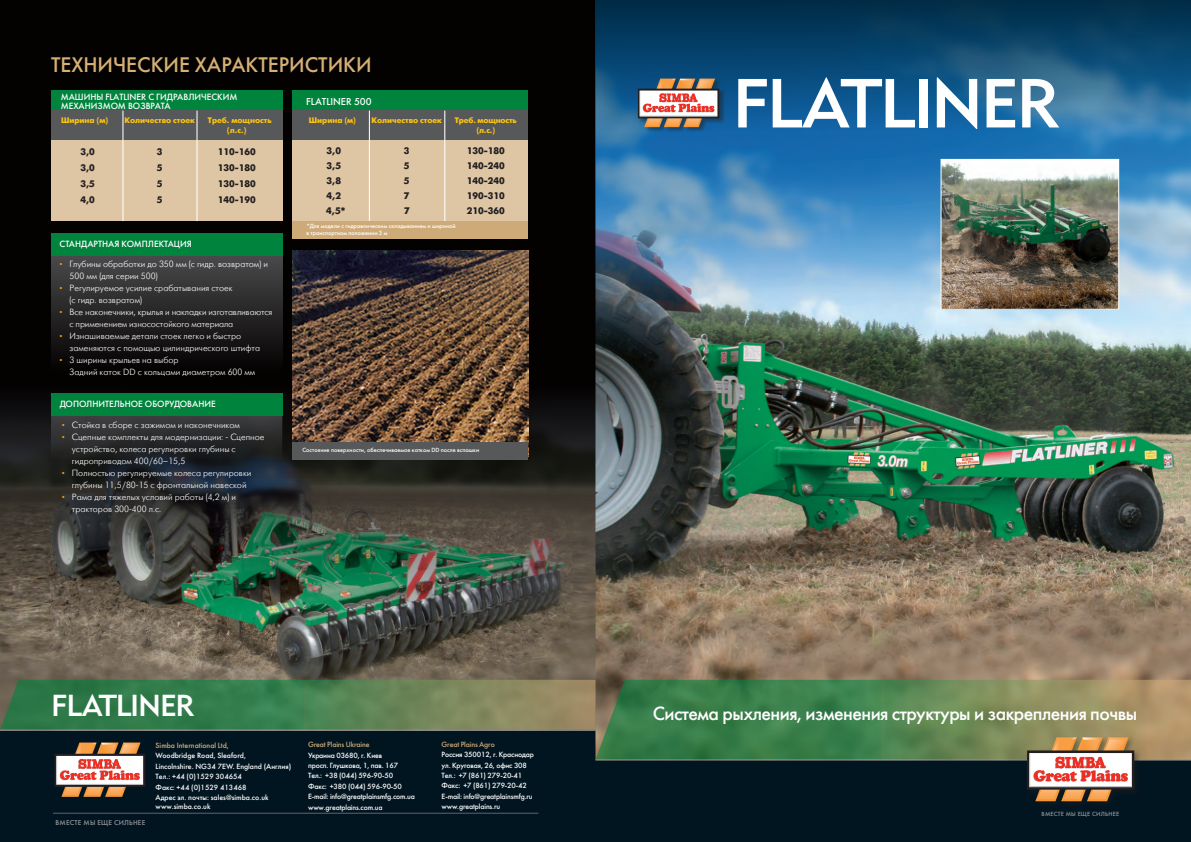
<style>
.page{position:relative;width:1191px;height:842px;background:#fff}
.page>*{position:absolute;margin:0;border:0;box-sizing:border-box;transform-origin:0 0}
.t1{font:68.5px "Geometric 415 BT Medium A";letter-spacing:-.04em;color:#fff}
.t2{font:30px "Geometric 415 BT Medium A";letter-spacing:-.04em;color:#fff}
.t3{font:21px "Futura Futuris";color:#d5b075}
.t4{font:19px "Futura Futuris";letter-spacing:-.03em;color:#fff}
.t5{font:10px "Futura Futuris";color:#fff}
.t6{font:700 9.5px "Futura Futuris";color:#231f20}
.t7{font:300 9px/12px "Futura Futuris";color:#fff}
.t8{font:9px/9px "Futura Futuris";color:#fff}
.t9{font:700 8px "Futura Futuris";color:#fdc612}
.t10{font:700 8px "Futura Futuris";letter-spacing:-.02em;color:#fdc612}
.t11{font:7.5px "Futura Futuris";letter-spacing:-.02em;color:#fff}
.t12{font:7.5px "Futura Futuris";color:#fff}
.t13{font:7.5px "Futura Futuris";letter-spacing:-.02em;color:#ceaa78}
.t14{font:7.5px "Futura Futuris";color:#d5b075}
.t15{font:7px "Futura Futuris";letter-spacing:.03em;color:#939598}
.t16{font:6px/7.2px "Futura Futuris";color:#fff}
.t17{font:6px "Futura Futuris";letter-spacing:.035em;color:#939598}
.s1{color:#f29800}
</style>
<div class="page">
<div style="left:0;top:729px;width:1191px;height:113px;background:#011521"></div>
<div style="left:0;top:0;width:603px;height:729px;background:#040101"></div>
<img style="left:0;top:195px;width:595px;height:485px">
<img style="left:595px;top:293px;width:596px;height:387px">
<svg style="left:595px;top:131px;width:596px;height:162px;background:#5391c1"></svg>
<svg style="left:595px;top:680px;width:596px;height:79px;background:#608554"></svg>
<hr style="left:595px;top:759px;width:596px;height:1px;background:#939598">
<svg style="left:595px;top:0;width:596px;height:131px;background:#104e78"></svg>
<svg style="left:51px;top:255px;width:231px;height:116px"></svg>
<div style="left:51px;top:233px;width:231px;height:22px;background:#00843d"></div>
<svg style="left:51px;top:415px;width:231px;height:45px;background:#292d2d"></svg>
<div style="left:51px;top:393px;width:231px;height:22px;background:#00843d"></div>
<img style="left:942px;top:161px;width:175px;height:147px">
<div style="left:940px;top:159px;width:179px;height:151px;border:1px solid #fff"></div>
<img style="left:293px;top:250px;width:235px;height:192px">
<div style="left:51px;top:92px;width:231px;height:129px;background:#dec5a4"></div>
<div style="left:51px;top:91px;width:231px;height:31px;background:#00843d"></div>
<div style="left:51px;top:111px;width:231px;height:29px;background:#57585a"></div>
<hr style="left:122px;top:111px;width:1px;height:110px;background:#fff">
<hr style="left:196px;top:111px;width:1px;height:110px;background:#fff">
<div style="left:293px;top:92px;width:235px;height:130px;background:#dec5a4"></div>
<div style="left:293px;top:90px;width:235px;height:32px;background:#00843d"></div>
<div style="left:293px;top:111px;width:235px;height:29px;background:#57585a"></div>
<hr style="left:369px;top:111px;width:1px;height:111px;background:#fff">
<hr style="left:444px;top:111px;width:1px;height:111px;background:#fff">
<div style="left:293px;top:442px;width:235px;height:18px;background:#57585a"></div>
<div style="left:293px;top:221px;width:235px;height:18px;background:#ceaa78"></div>
<div style="left:1024px;top:735px;width:118px;height:74px;background:#231f20;opacity:.45"></div>
<svg style="left:1027px;top:737px;width:107px;height:64px;background:#c39680"></svg>
<div style="left:637px;top:79px;width:87px;height:54px;background:#231f20;opacity:.45"></div>
<svg style="left:638px;top:79px;width:81px;height:48px"></svg>
<svg style="left:0;top:680px;width:595px;height:50px;background:#548053"></svg>
<svg style="left:54px;top:743px;width:91px;height:54px"></svg>
<hr style="left:53px;top:813px;width:485px;height:1px;background:#636366">
<hr style="left:0;top:730px;width:595px;height:1px;background:#939598">
<p class="t3" style="left:51px;top:51px;width:322px">ТЕХНИЧЕСКИЕ ХАРАКТЕРИСТИКИ</p>
<p class="t8" style="left:61px;top:92px;width:178px">МАШИНЫ FLATLINER С ГИДРАВЛИЧЕСКИМ<br>МЕХАНИЗМОМ ВОЗВРАТА</p>
<p class="t9" style="left:61px;top:116px;width:49px">Ширина (м)</p>
<p class="t9" style="left:125px;top:116px;width:72px">Количество стоек</p>
<p class="t9" style="left:208px;top:116px;width:65px">Треб. мощность</p>
<p class="t9" style="left:227px;top:125px;width:21px">(л.с.)</p>
<p class="t6" style="left:81px;top:146px;width:16px">3,0</p>
<p class="t6" style="left:157px;top:146px;width:7px">3</p>
<p class="t6" style="left:218px;top:146px;width:39px">110-160</p>
<p class="t6" style="left:81px;top:162px;width:16px">3,0</p>
<p class="t6" style="left:157px;top:162px;width:7px">5</p>
<p class="t6" style="left:218px;top:162px;width:39px">130-180</p>
<p class="t6" style="left:81px;top:178px;width:16px">3,5</p>
<p class="t6" style="left:157px;top:178px;width:7px">5</p>
<p class="t6" style="left:218px;top:178px;width:39px">130-180</p>
<p class="t6" style="left:81px;top:194px;width:16px">4,0</p>
<p class="t6" style="left:157px;top:194px;width:7px">5</p>
<p class="t6" style="left:218px;top:194px;width:39px">140-190</p>
<p class="t8" style="left:60px;top:239px;width:134px">СТАНДАРТНАЯ КОМПЛЕКТАЦИЯ</p>
<p class="t7" style="left:70px;top:258px;width:200px;text-indent:-10px"><span class="s1">•</span> Глубины обработки до 350 мм (с гидр. возвратом) и<br>500 мм (для серии 500)</p>
<p class="t7" style="left:70px;top:282px;width:165px;text-indent:-10px"><span class="s1">•</span> Регулируемое усилие срабатывания стоек (с гидр. возвратом)</p>
<p class="t7" style="left:70px;top:306px;width:204px;text-indent:-10px"><span class="s1">•</span> Все наконечники, крылья и накладки изготавливаются с применением износостойкого материала</p>
<p class="t7" style="left:70px;top:330px;width:192px;text-indent:-10px"><span class="s1">•</span> Изнашиваемые детали стоек легко и быстро заменяются с помощью цилиндрического штифта</p>
<p class="t7" style="left:60px;top:354px;width:120px"><span class="s1">•</span> 3 ширины крыльев на выбор</p>
<p class="t7" style="left:70px;top:366px;width:187px">Задний каток DD с кольцами диаметром 600 мм</p>
<p class="t8" style="left:60px;top:400px;width:157px">ДОПОЛНИТЕЛЬНОЕ ОБОРУДОВАНИЕ</p>
<p class="t7" style="left:62px;top:419px;width:180px"><span class="s1">•</span> Стойка в сборе с зажимом и наконечником</p>
<p class="t7" style="left:72px;top:431px;width:194px;text-indent:-10px"><span class="s1">•</span> Сцепные комплекты для модернизации: - Сцепное устройство, колеса регулировки глубины с гидроприводом 400/60–15,5</p>
<p class="t7" style="left:62px;top:467px;width:191px;text-align:center"><span class="s1">•</span> Полностью регулируемые колеса регулировки глубины 11,5/80-15 с фронтальной навеской</p>
<p class="t7" style="left:72px;top:491px;width:166px;text-indent:-10px"><span class="s1">•</span> Рама для тяжелых условий работы (4,2 м) и тракторов 300-400 л.с.</p>
<p class="t5" style="left:306px;top:95px;width:67px">FLATLINER 500</p>
<p class="t9" style="left:309px;top:116px;width:49px">Ширина (м)</p>
<p class="t9" style="left:371px;top:116px;width:72px">Количество стоек</p>
<p class="t10" style="left:455px;top:116px;width:63px">Треб. мощность</p>
<p class="t9" style="left:476px;top:125px;width:20px">(л.с.)</p>
<p class="t6" style="left:326px;top:145px;width:16px">3,0</p>
<p class="t6" style="left:404px;top:145px;width:7px">3</p>
<p class="t6" style="left:467px;top:145px;width:39px">130-180</p>
<p class="t6" style="left:326px;top:160px;width:16px">3,5</p>
<p class="t6" style="left:404px;top:160px;width:7px">5</p>
<p class="t6" style="left:467px;top:160px;width:39px">140-240</p>
<p class="t6" style="left:326px;top:175px;width:16px">3,8</p>
<p class="t6" style="left:404px;top:175px;width:7px">5</p>
<p class="t6" style="left:467px;top:175px;width:39px">140-240</p>
<p class="t6" style="left:326px;top:190px;width:16px">4,2</p>
<p class="t6" style="left:404px;top:190px;width:7px">7</p>
<p class="t6" style="left:467px;top:190px;width:39px">190-310</p>
<p class="t6" style="left:326px;top:205px;width:20px">4,5*</p>
<p class="t6" style="left:404px;top:205px;width:7px">7</p>
<p class="t6" style="left:467px;top:205px;width:39px">210-360</p>
<p class="t16" style="left:306px;top:222px;width:151px">*Для модели с гидравлическим складыванием и шириной в транспортном положении 3 м</p>
<p class="t16" style="left:302px;top:446px;width:178px">Состояние поверхности, обеспечиваемое катком DD после вспашки</p>
<p class="t2" style="left:51px;top:687px;width:145px">FLATLINER</p>
<p class="t15" style="left:56px;top:818px;width:91px">ВМЕСТЕ МЫ ЕЩЕ СИЛЬНЕЕ</p>
<p class="t14" style="left:156px;top:741px;width:75px">Simba International Ltd,</p>
<p class="t12" style="left:156px;top:751px;width:92px">Woodbridge Road, Sleaford,</p>
<p class="t12" style="left:156px;top:761px;width:137px">Lincolnshire. NG34 7EW. England (Англия)</p>
<p class="t12" style="left:156px;top:772px;width:88px">Тел.: +44 (0)1529 304654</p>
<p class="t12" style="left:156px;top:782px;width:92px">Факс: +44 (0)1529 413468</p>
<p class="t12" style="left:156px;top:793px;width:114px">Адрес эл. почты: sales@simba.co.uk</p>
<p class="t12" style="left:156px;top:802px;width:56px">www.simba.co.uk</p>
<p class="t13" style="left:308px;top:740px;width:63px">Great Plains Ukraine</p>
<p class="t11" style="left:308px;top:750px;width:76px">Украина 03680, г. Киев</p>
<p class="t11" style="left:308px;top:761px;width:91px">просп. Глушкова, 1, пав. 167</p>
<p class="t11" style="left:308px;top:771px;width:86px">Тел.: +38 (044) 596-90-50</p>
<p class="t11" style="left:308px;top:781px;width:95px">Факс: +380 (044) 596-90-50</p>
<p class="t11" style="left:308px;top:792px;width:108px">E-mail: info@greatplainsmfg.com.ua</p>
<p class="t11" style="left:308px;top:802px;width:76px">www.greatplains.com.ua</p>
<p class="t13" style="left:441px;top:739px;width:55px">Great Plains Agro</p>
<p class="t11" style="left:441px;top:750px;width:94px">Россия 350012, г. Краснодар</p>
<p class="t11" style="left:441px;top:760px;width:87px">ул. Круговая, 26, офис 308</p>
<p class="t11" style="left:441px;top:771px;width:82px">Тел.: +7 (861) 279-20-41</p>
<p class="t11" style="left:441px;top:781px;width:87px">Факс: +7 (861) 279-20-42</p>
<p class="t11" style="left:441px;top:792px;width:93px">E-mail: info@greatplainsmfg.ru</p>
<p class="t11" style="left:441px;top:802px;width:60px">www.greatplains.ru</p>
<p class="t1" style="left:732px;top:61px;width:329px">FLATLINER</p>
<p class="t4" style="left:653px;top:702px;width:486px">Система рыхления, изменения структуры и закрепления почвы</p>
<p class="t17" style="left:1041px;top:811px;width:79px">ВМЕСТЕ МЫ ЕЩЕ СИЛЬНЕЕ</p>
</div>
